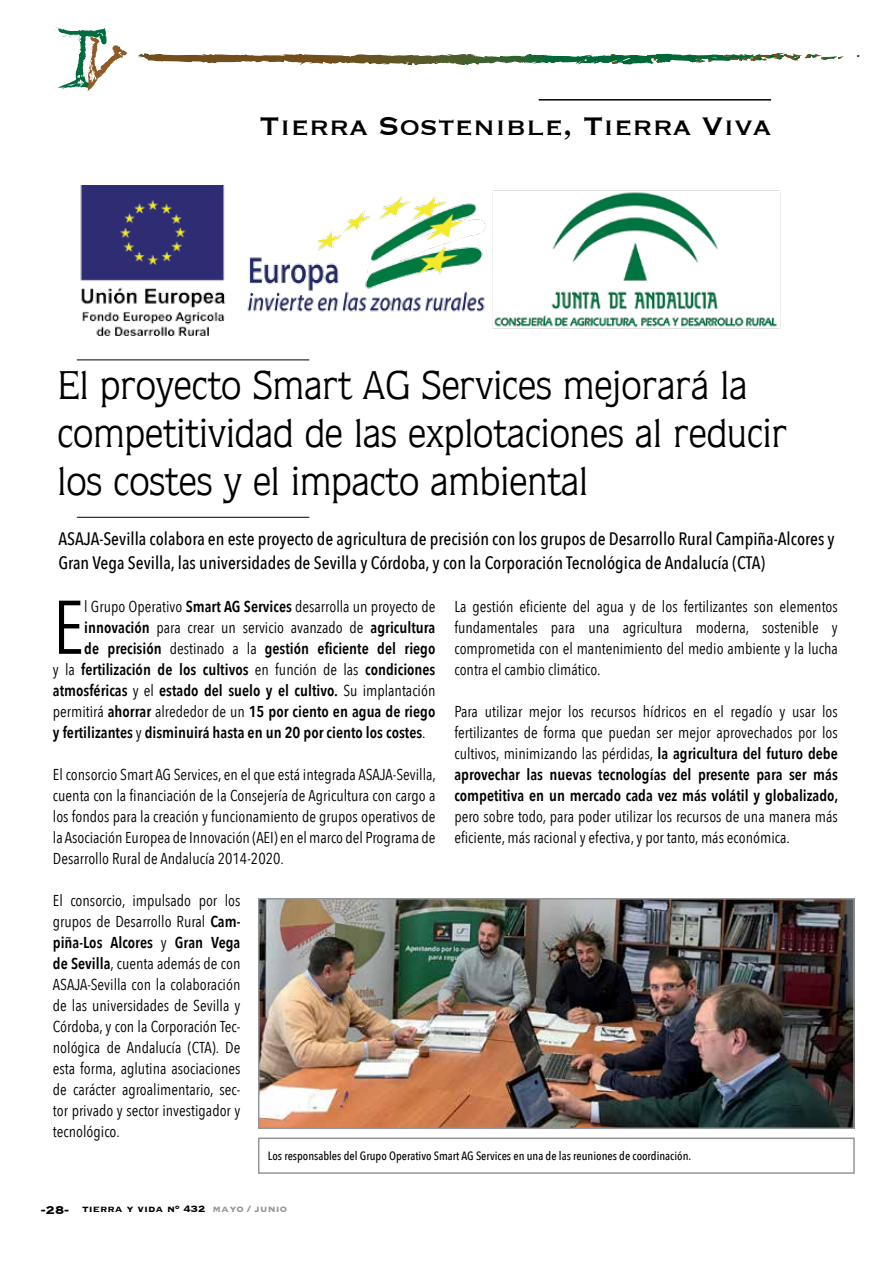
<style>
.page{position:relative;width:893px;height:1263px;background:#fff}
.page>*{position:absolute;margin:0;border:0;box-sizing:border-box;transform-origin:0 0}
.t1{font:75px "Avenir Next Condensed";color:#000}
.t2{font:40.5px/48px "Quorum Std";color:#000}
.t3{font:33px "Copperplate";color:#000}
.t4{font:500 18px/24px "Avenir Next Condensed";color:#000}
.t5{font:15.75px/21px "Avenir Next Condensed";color:#000;text-align:justify}
.t6{font:600 15.75px "Avenir Next Condensed";color:#000}
.t7{font:500 12px "Avenir Next Condensed";color:#000}
.t8{font:700 12px "Copperplate";color:#000}
.s1{font-weight:600}
.s2{font-weight:400}
.s3{font-size:15px}
.s4{color:#939598}
</style>
<div class="page">
<svg style="left:54px;top:27px;width:790px;height:65px"></svg>
<hr style="left:539px;top:99px;width:232px;height:2px;background:#000">
<hr style="left:77px;top:360px;width:232px;height:1px;background:#000">
<hr style="left:77px;top:517px;width:232px;height:1px;background:#000">
<img style="left:261px;top:901px;width:591px;height:225px">
<div style="left:258px;top:898px;width:597px;height:231px;border:2px solid #939598"></div>
<img style="left:80px;top:185px;width:701px;height:151px">
<div style="left:258px;top:1137px;width:597px;height:37px;border:2px solid #939598"></div>
<h3 class="t3" style="left:260px;top:105px;width:513px">Tierra Sostenible, Tierra Viva</h3>
<h2 class="t2" style="left:57px;top:361px;width:732px">El proyecto Smart AG Services mejorará la competitividad de las explotaciones al reducir los costes y el impacto ambiental</h2>
<p class="t4" style="left:58px;top:527px;width:778px">ASAJA-Sevilla colabora en este proyecto de agricultura de precisión con los grupos de Desarrollo Rural Campiña-Alcores y<br>Gran Vega Sevilla, las universidades de Sevilla y Córdoba, y con la Corporación Tecnológica de Andalucía (CTA)</p>
<h1 class="t1" style="left:53px;top:563px;width:33px">E</h1>
<p class="t5" style="left:84px;top:595px;width:353px">l Grupo Operativo <span class="s1">Smart AG Services</span> desarrolla un proyecto de</p>
<p class="t5" style="left:84px;top:616px;width:353px"><span class="s1">innovación</span> para crear un servicio avanzado de <span class="s1">agricultura</span></p>
<p class="t6" style="left:84px;top:635px;width:353px">de precisión <span class="s2">destinado a la</span> gestión eficiente del riego</p>
<p class="t6" style="left:53px;top:656px;width:384px"><span class="s2">y la</span> fertilización de los cultivos <span class="s2">en función de las</span> condiciones</p>
<p class="t6" style="left:53px;top:677px;width:384px">atmosféricas <span class="s2">y el</span> estado del suelo y el cultivo. <span class="s2">Su implantación</span></p>
<p class="t6" style="left:53px;top:698px;width:384px"><span class="s2">permitirá</span> ahorrar <span class="s2">alrededor de un</span> 15 por ciento en agua de riego</p>
<p class="t6" style="left:53px;top:719px;width:374px">y fertilizantes <span class="s2">y</span> disminuirá hasta en un 20 por ciento los costes<span class="s2">.</span></p>
<p class="t5" style="left:53px;top:763px;width:384px">El consorcio Smart AG Services, en el que está integrada ASAJA-Sevilla, cuenta con la financiación de la Consejería de Agricultura con cargo a los fondos para la creación y funcionamiento de grupos operativos de la Asociación Europea de Innovación (AEI) en el marco del Programa de Desarrollo Rural de Andalucía 2014-2020.</p>
<p class="t5" style="left:53px;top:889px;width:189px">El consorcio, impulsado por los grupos de Desarrollo Rural <span class="s1">Cam&shy;piña-Los Alcores</span> y <span class="s1">Gran Vega de Sevilla</span>, cuenta además de con ASAJA-Sevilla con la colaboración de las universidades de Sevilla y Córdoba, y con la Corporación Tec&shy;nológica de Andalucía (CTA). De esta forma, aglutina asociaciones de carácter agroalimentario, sec&shy;tor privado y sector investigador y tecnológico.</p>
<p class="t5" style="left:454px;top:595px;width:385px">La gestión eficiente del agua y de los fertilizantes son elementos fundamentales para una agricultura moderna, sostenible y comprometida con el mantenimiento del medio ambiente y la lucha contra el cambio climático.</p>
<p class="t5" style="left:454px;top:700px;width:385px">Para utilizar mejor los recursos hídricos en el regadío y usar los fertilizantes de forma que puedan ser mejor aprovechados por los cultivos, minimizando las pérdidas, <span class="s1">la agricultura del futuro debe aprovechar las nuevas tecnologías del presente para ser más competitiva en un mercado cada vez más volátil y globalizado,</span></p>
<p class="t5" style="left:454px;top:805px;width:385px">pero sobre todo, para poder utilizar los recursos de una manera más eficiente, más racional y efectiva, y por tanto, más económica.</p>
<p class="t7" style="left:268px;top:1148px;width:425px">Los responsables del Grupo Operativo Smart AG Services en una de las reuniones de coordinación.</p>
<p class="t8" style="left:41px;top:1201px;width:248px"><span class="s3">-28-</span> tierra y vida nº 432 <span class="s4">mayo / junio</span></p>
</div>
